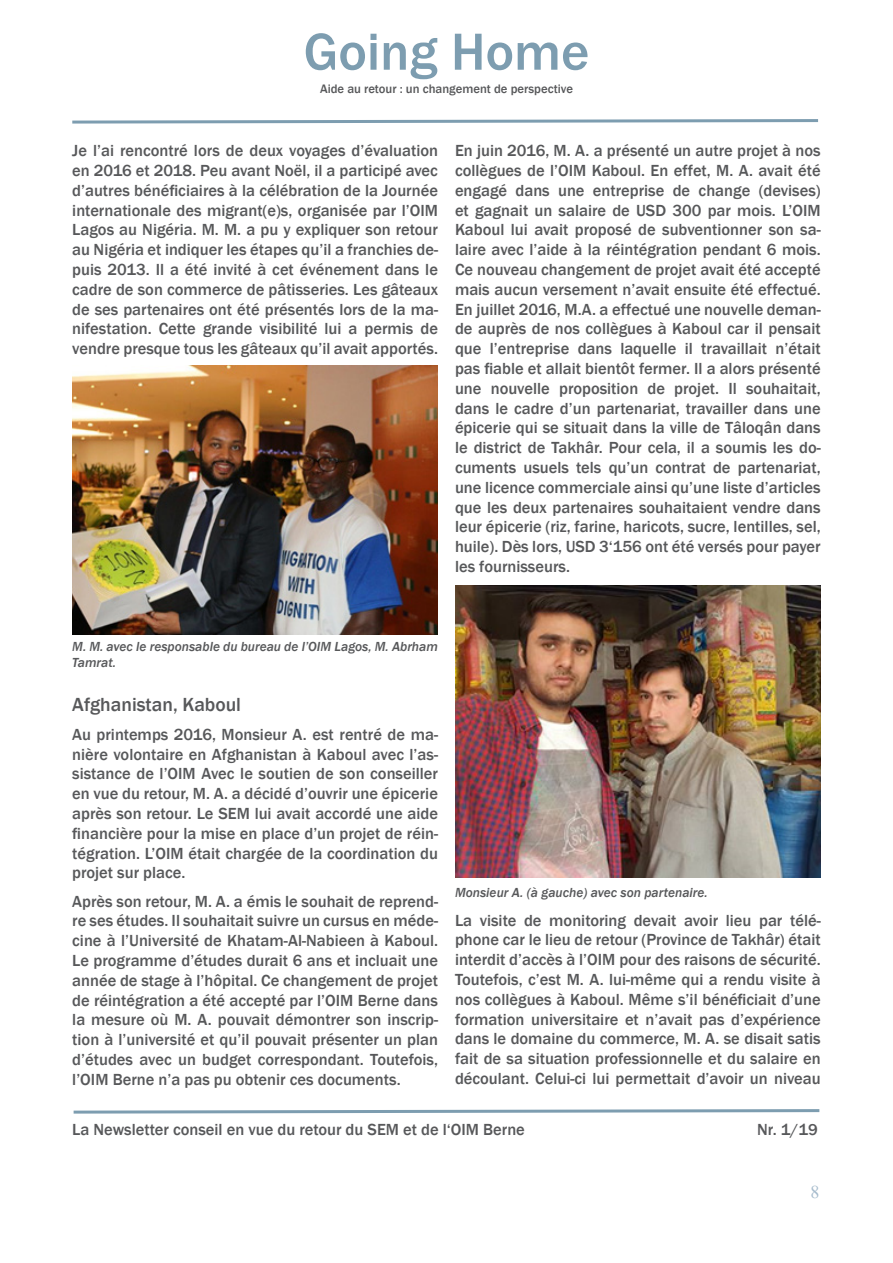
<style>
.page{position:relative;width:893px;height:1263px;background:#fff}
.page>*{position:absolute;margin:0;border:0;box-sizing:border-box;transform-origin:0 0}
.t1{font:500 54px "Franklin Gothic";color:#7d9db0}
.t2{font:500 19.5px "Franklin Gothic";color:#57585a}
.t3{font:18px "Times New Roman";color:#a7bccd}
.t4{font:500 16.5px/19.8px "Franklin Gothic";color:#57585a;text-align:justify}
.t5{font:italic 500 13.5px/16.2px "Franklin Gothic";color:#57585a}
.t6{font:500 12.6px "Franklin Gothic";color:#57585a}
</style>
<div class="page">
<svg style="left:73px;top:1109px;width:747px;height:5px"></svg>
<svg style="left:72px;top:119px;width:747px;height:5px"></svg>
<img style="left:455px;top:585px;width:366px;height:292px">
<img style="left:72px;top:366px;width:366px;height:268px">
<h1 class="t1" style="left:304px;top:18px;width:287px">Going Home</h1>
<p class="t6" style="left:320px;top:81px;width:254px">Aide au retour : un changement de perspective</p>
<p class="t4" style="left:72px;top:141px;width:367px">Je l’ai rencontré lors de deux voyages d’évaluation en 2016 et 2018. Peu avant Noël, il a participé avec d’autres bénéficiaires à la célébration de la Journée internationale des migrant(e)s, organisée par l’OIM Lagos au Nigéria. M. M. a pu y expliquer son retour au Nigéria et indiquer les étapes qu’il a franchies de&shy;puis 2013. Il a été invité à cet événement dans le cadre de son commerce de pâtisseries. Les gâteaux de ses partenaires ont été présentés lors de la ma&shy;nifestation. Cette grande visibilité lui a permis de vendre presque tous les gâteaux qu’il avait apportés.</p>
<p class="t4" style="left:455px;top:141px;width:367px">En juin 2016, M. A. a présenté un autre projet à nos collègues de l’OIM Kaboul. En effet, M. A. avait été engagé dans une entreprise de change (devises) et gagnait un salaire de USD 300 par mois. L’OIM Kaboul lui avait proposé de subventionner son sa&shy;laire avec l’aide à la réintégration pendant 6 mois.<br>Ce nouveau changement de projet avait été accepté mais aucun versement n’avait ensuite été effectué.<br>En juillet 2016, M.A. a effectué une nouvelle deman&shy;de auprès de nos collègues à Kaboul car il pensait que l’entreprise dans laquelle il travaillait n’était pas fiable et allait bientôt fermer. Il a alors présenté une nouvelle proposition de projet. Il souhaitait, dans le cadre d’un partenariat, travailler dans une épicerie qui se situait dans la ville de Tâloqân dans le district de Takhâr. Pour cela, il a soumis les do&shy;cuments usuels tels qu’un contrat de partenariat, une licence commerciale ainsi qu’une liste d’articles que les deux partenaires souhaitaient vendre dans leur épicerie (riz, farine, haricots, sucre, lentilles, sel, huile). Dès lors, USD 3‘156 ont été versés pour payer les fournisseurs.</p>
<p class="t5" style="left:72px;top:638px;width:367px">M. M. avec le responsable du bureau de l’OIM Lagos, M. Abrham<br>Tamrat.</p>
<p class="t2" style="left:72px;top:693px;width:170px">Afghanistan, Kaboul</p>
<p class="t4" style="left:72px;top:724px;width:367px">Au printemps 2016, Monsieur A. est rentré de ma&shy;nière volontaire en Afghanistan à Kaboul avec l’as&shy;sistance de l’OIM Avec le soutien de son conseiller en vue du retour, M. A. a décidé d’ouvrir une épicerie après son retour. Le SEM lui avait accordé une aide financière pour la mise en place d’un projet de réin&shy;tégration. L’OIM était chargée de la coordination du projet sur place.</p>
<p class="t4" style="left:72px;top:891px;width:367px">Après son retour, M. A. a émis le souhait de reprend&shy;re ses études. Il souhaitait suivre un cursus en méde&shy;cine à l’Université de Khatam-Al-Nabieen à Kaboul.<br>Le programme d’études durait 6 ans et incluait une année de stage à l’hôpital. Ce changement de projet de réintégration a été accepté par l’OIM Berne dans la mesure où M. A. pouvait démontrer son inscrip&shy;tion à l’université et qu’il pouvait présenter un plan d’études avec un budget correspondant. Toutefois, l’OIM Berne n’a pas pu obtenir ces documents.</p>
<p class="t5" style="left:455px;top:885px;width:254px">Monsieur A. (à gauche) avec son partenaire.</p>
<p class="t4" style="left:455px;top:910px;width:367px">La visite de monitoring devait avoir lieu par télé&shy;phone car le lieu de retour (Province de Takhâr) était interdit d’accès à l’OIM pour des raisons de sécurité.<br>Toutefois, c’est M. A. lui-même qui a rendu visite à nos collègues à Kaboul. Même s’il bénéficiait d’une formation universitaire et n’avait pas d’expérience dans le domaine du commerce, M. A. se disait satis</p>
<p class="t4" style="left:455px;top:1049px;width:367px">fait de sa situation professionnelle et du salaire en</p>
<p class="t4" style="left:455px;top:1069px;width:367px">découlant. Celui-ci lui permettait d’avoir un niveau</p>
<p class="t4" style="left:72px;top:1120px;width:454px">La Newsletter conseil en vue du retour du SEM et de l‘OIM Berne</p>
<p class="t4" style="left:757px;top:1120px;width:62px">Nr. 1/19</p>
<p class="t3" style="left:810px;top:1179px;width:10px">8</p>
</div>
